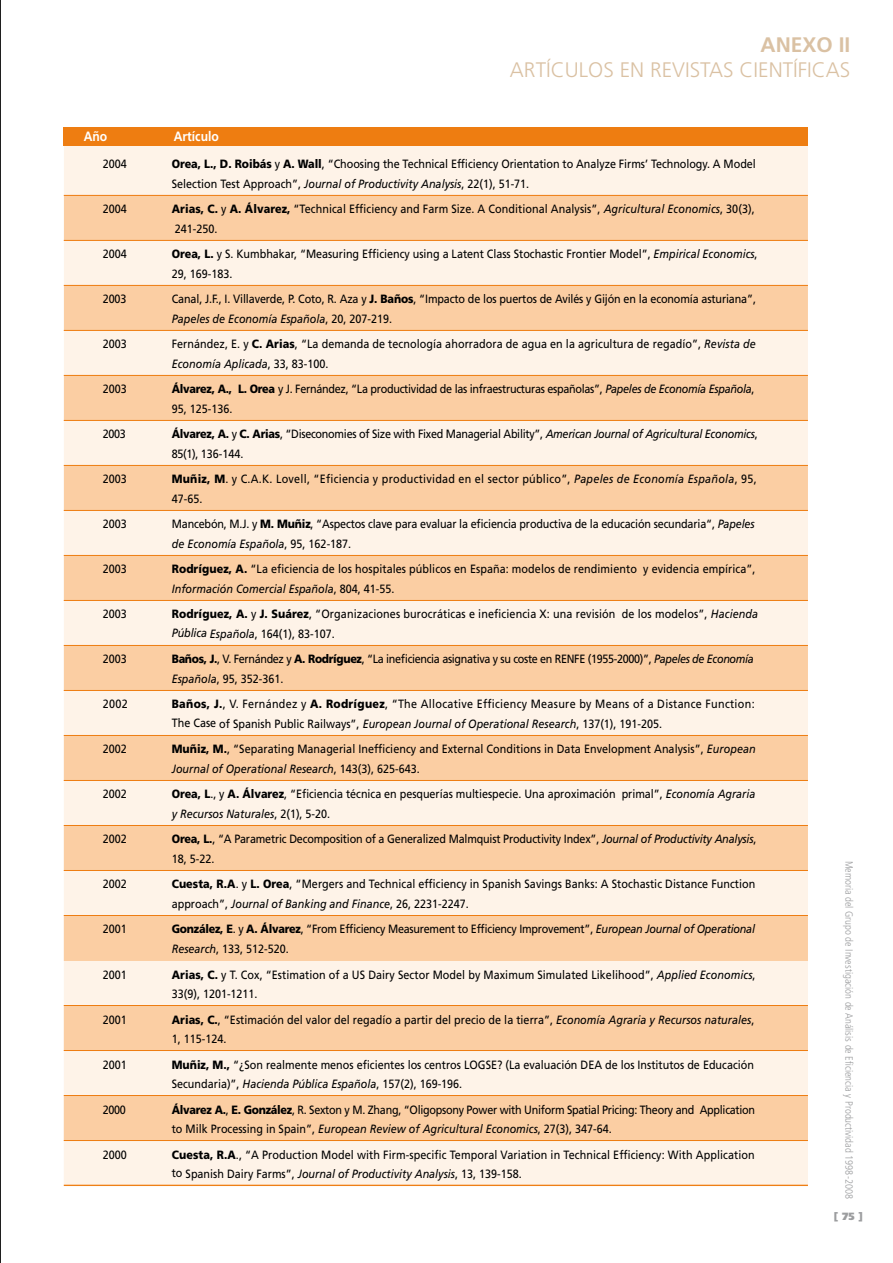
<style>
.page{position:relative;width:893px;height:1263px;background:#fff}
.page>*{position:absolute;margin:0;border:0;box-sizing:border-box;transform-origin:0 0}
.t1{font:300 21px "Frutiger LT Std";color:#dac1a3}
.t2{font:700 21px "Frutiger LT Std";color:#dac1a3}
.t3{font:700 13.5px "Frutiger LT Std";color:#fff;scale:.9 1}
.t4{font:12px/19.5px "Frutiger LT Std";color:#000;scale:.9 1}
.t5{font:12px/19.5px "Frutiger LT Std";letter-spacing:-.025em;color:#000;scale:.9 1}
.t6{font:12px/19.5px "Frutiger LT Std";letter-spacing:.025em;color:#000;scale:.9 1}
.t7{font:12px/19.5px "Frutiger LT Std";letter-spacing:-.03em;color:#000;scale:.9 1}
.t8{font:12px/19.5px "Frutiger LT Std";letter-spacing:-.02em;color:#000;scale:.9 1}
.t9{font:300 condensed 10.5px "Frutiger LT Std";color:#9c9d9f}
.t10{font:900 10.5px "Frutiger LT Std";color:#9c9d9f}
.s1{font-weight:900}
.s2{font-style:italic}
</style>
<div class="page">
<div style="left:64px;top:138px;width:744px;height:1048px;background:#fef3e8"></div>
<div style="left:64px;top:195px;width:744px;height:45px;background:#fbcea3"></div>
<div style="left:64px;top:555px;width:744px;height:45px;background:#fbcea3"></div>
<div style="left:64px;top:915px;width:744px;height:45px;background:#fbcea3"></div>
<div style="left:64px;top:1006px;width:744px;height:45px;background:#fbcea3"></div>
<div style="left:64px;top:1095px;width:744px;height:45px;background:#fbcea3"></div>
<div style="left:64px;top:645px;width:744px;height:45px;background:#fbcea3"></div>
<div style="left:64px;top:735px;width:744px;height:45px;background:#fbcea3"></div>
<div style="left:64px;top:825px;width:744px;height:45px;background:#fbcea3"></div>
<div style="left:64px;top:285px;width:744px;height:45px;background:#fbcea3"></div>
<div style="left:64px;top:375px;width:744px;height:46px;background:#fbcea3"></div>
<div style="left:64px;top:465px;width:744px;height:45px;background:#fbcea3"></div>
<hr style="left:0;top:0;width:1px;height:1263px;background:#000">
<div style="left:64px;top:128px;width:744px;height:18px;background:#ee7d11"></div>
<hr style="left:64px;top:195px;width:744px;height:1px;background:#ee7d11">
<hr style="left:64px;top:240px;width:744px;height:1px;background:#ee7d11">
<hr style="left:64px;top:285px;width:744px;height:1px;background:#ee7d11">
<hr style="left:64px;top:330px;width:744px;height:1px;background:#ee7d11">
<hr style="left:64px;top:375px;width:744px;height:1px;background:#ee7d11">
<hr style="left:64px;top:420px;width:744px;height:1px;background:#ee7d11">
<hr style="left:64px;top:465px;width:744px;height:1px;background:#ee7d11">
<hr style="left:64px;top:510px;width:744px;height:1px;background:#ee7d11">
<hr style="left:64px;top:555px;width:744px;height:1px;background:#ee7d11">
<hr style="left:64px;top:600px;width:744px;height:1px;background:#ee7d11">
<hr style="left:64px;top:645px;width:744px;height:1px;background:#ee7d11">
<hr style="left:64px;top:690px;width:744px;height:1px;background:#ee7d11">
<hr style="left:64px;top:735px;width:744px;height:1px;background:#ee7d11">
<hr style="left:64px;top:780px;width:744px;height:1px;background:#ee7d11">
<hr style="left:64px;top:825px;width:744px;height:1px;background:#ee7d11">
<hr style="left:64px;top:870px;width:744px;height:1px;background:#ee7d11">
<hr style="left:64px;top:915px;width:744px;height:1px;background:#ee7d11">
<hr style="left:64px;top:1005px;width:744px;height:1px;background:#ee7d11">
<hr style="left:64px;top:1050px;width:744px;height:1px;background:#ee7d11">
<hr style="left:64px;top:1095px;width:744px;height:1px;background:#ee7d11">
<hr style="left:64px;top:1140px;width:744px;height:1px;background:#ee7d11">
<hr style="left:64px;top:1185px;width:744px;height:1px;background:#ee7d11">
<p class="t3" style="left:84px;top:129px;width:28px">Año</p>
<p class="t3" style="left:174px;top:129px;width:52px">Artículo</p>
<h1 class="t2" style="left:761px;top:32px;width:91px">ANEXO II</h1>
<h1 class="t1" style="left:510px;top:58px;width:342px">ARTÍCULOS EN REVISTAS CIENTÍFICAS</h1>
<p class="t4" style="left:103px;top:155px;width:28px">2004</p>
<p class="t4" style="left:172px;top:155px;width:650px"><span class="s1">Orea, L., D. Roibás</span> y <span class="s1">A. Wall</span>, “Choosing the Technical Efficiency Orientation to Analyze Firms’ Technology. A Model<br>Selection Test Approach”, <span class="s2">Journal of Productivity Analysis</span>, 22(1), 51-71.</p>
<p class="t4" style="left:103px;top:200px;width:28px">2004</p>
<p class="t4" style="left:172px;top:200px;width:649px"><span class="s1">Arias, C.</span> y <span class="s1">A. Álvarez,</span> “Technical Efficiency and Farm Size. A Conditional Analysis”, <span class="s2">Agricultural Economics</span>, 30(3),<br>241-250.</p>
<p class="t4" style="left:103px;top:245px;width:28px">2004</p>
<p class="t4" style="left:172px;top:245px;width:652px"><span class="s1">Orea, L.</span> y S. Kumbhakar, “Measuring Efficiency using a Latent Class Stochastic Frontier Model”, <span class="s2">Empirical Economics</span>,<br>29, 169-183.</p>
<p class="t4" style="left:103px;top:290px;width:28px">2003</p>
<p class="t4" style="left:172px;top:290px;width:651px">Canal, J.F., I. Villaverde, P. Coto, R. Aza y <span class="s1">J. Baños</span>, “Impacto de los puertos de Avilés y Gijón en la economía asturiana”,<br><span class="s2">Papeles de Economía Española</span>, 20, 207-219.</p>
<p class="t4" style="left:103px;top:335px;width:28px">2003</p>
<p class="t4" style="left:172px;top:335px;width:650px">Fernández, E. y <span class="s1">C. Arias</span>, “La demanda de tecnología ahorradora de agua en la agricultura de regadío”, <span class="s2">Revista de<br>Economía Aplicada</span>, 33, 83-100.</p>
<p class="t4" style="left:103px;top:380px;width:28px">2003</p>
<p class="t5" style="left:172px;top:380px;width:649px"><span class="s1">Álvarez, A., L. Orea</span> y J. Fernández, “La productividad de las infraestructuras españolas”, <span class="s2">Papeles de Economía Española</span>,<br>95, 125-136.</p>
<p class="t4" style="left:103px;top:425px;width:27px">2003</p>
<p class="t5" style="left:172px;top:425px;width:652px"><span class="s1">Álvarez, A.</span> y <span class="s1">C. Arias</span>, “Diseconomies of Size with Fixed Managerial Ability”, <span class="s2">American Journal of Agricultural Economics</span>,<br>85(1), 136-144.</p>
<p class="t4" style="left:103px;top:470px;width:28px">2003</p>
<p class="t6" style="left:172px;top:470px;width:651px"><span class="s1">Muñiz, M</span>. y C.A.K. Lovell, “Eficiencia y productividad en el sector público”, <span class="s2">Papeles de Economía Española</span>, 95,<br>47-65.</p>
<p class="t4" style="left:103px;top:515px;width:28px">2003</p>
<p class="t4" style="left:172px;top:515px;width:649px">Mancebón, M.J. y <span class="s1">M. Muñiz</span>, “Aspectos clave para evaluar la eficiencia productiva de la educación secundaria“, <span class="s2">Papeles de Economía Española</span>, 95, 162-187.</p>
<p class="t4" style="left:103px;top:560px;width:28px">2003</p>
<p class="t4" style="left:172px;top:560px;width:650px"><span class="s1">Rodríguez, A.</span> “La eficiencia de los hospitales públicos en España: modelos de rendimiento y evidencia empírica”,<br><span class="s2">Información Comercial Española</span>, 804, 41-55.</p>
<p class="t4" style="left:103px;top:605px;width:28px">2003</p>
<p class="t4" style="left:172px;top:605px;width:653px"><span class="s1">Rodríguez, A.</span> y <span class="s1">J. Suárez</span>, “Organizaciones burocráticas e ineficiencia X: una revisión de los modelos”, <span class="s2">Hacienda<br>Pública Española</span>, 164(1), 83-107.</p>
<p class="t4" style="left:103px;top:650px;width:28px">2003</p>
<p class="t7" style="left:172px;top:650px;width:648px"><span class="s1">Baños, J.</span>, V. Fernández y <span class="s1">A. Rodríguez</span>, “La ineficiencia asignativa y su coste en RENFE (1955-2000)”, <span class="s2">Papeles de Economía<br>Española</span>, 95, 352-361.</p>
<p class="t4" style="left:103px;top:695px;width:29px">2002</p>
<p class="t6" style="left:172px;top:695px;width:649px"><span class="s1">Baños, J.</span>, V. Fernández y <span class="s1">A. Rodríguez</span>, “The Allocative Efficiency Measure by Means of a Distance Function:<br>The Case of Spanish Public Railways”, <span class="s2">European Journal of Operational Research</span>, 137(1), 191-205.</p>
<p class="t4" style="left:103px;top:740px;width:28px">2002</p>
<p class="t4" style="left:172px;top:740px;width:650px"><span class="s1">Muñiz, M.</span>, “Separating Managerial Inefficiency and External Conditions in Data Envelopment Analysis”, <span class="s2">European<br>Journal of Operational Research</span>, 143(3), 625-643.</p>
<p class="t4" style="left:103px;top:785px;width:28px">2002</p>
<p class="t4" style="left:172px;top:785px;width:650px"><span class="s1">Orea, L</span>., y <span class="s1">A. Álvarez</span>, “Eficiencia técnica en pesquerías multiespecie. Una aproximación primal”, <span class="s2">Economía Agraria y Recursos Naturales</span>, 2(1), 5-20.</p>
<p class="t4" style="left:103px;top:830px;width:28px">2002</p>
<p class="t4" style="left:172px;top:830px;width:651px"><span class="s1">Orea, L.</span>, “A Parametric Decomposition of a Generalized Malmquist Productivity Index”, <span class="s2">Journal of Productivity Analysis</span>,<br>18, 5-22.</p>
<p class="t4" style="left:103px;top:875px;width:28px">2002</p>
<p class="t4" style="left:172px;top:875px;width:650px"><span class="s1">Cuesta, R.A</span>. y <span class="s1">L. Orea</span>, “Mergers and Technical efficiency in Spanish Savings Banks: A Stochastic Distance Function approach”, <span class="s2">Journal of Banking and Finance</span>, 26, 2231-2247.</p>
<p class="t4" style="left:103px;top:920px;width:28px">2001</p>
<p class="t8" style="left:172px;top:920px;width:649px"><span class="s1">González, E</span>. y <span class="s1">A. Álvarez</span>, “From Efficiency Measurement to Efficiency Improvement”, <span class="s2">European Journal of Operational<br>Research</span>, 133, 512-520.</p>
<p class="t4" style="left:103px;top:965px;width:28px">2001</p>
<p class="t4" style="left:172px;top:965px;width:650px"><span class="s1">Arias, C.</span> y T. Cox, “Estimation of a US Dairy Sector Model by Maximum Simulated Likelihood”, <span class="s2">Applied Economics</span>,<br>33(9), 1201-1211.</p>
<p class="t4" style="left:103px;top:1010px;width:28px">2001</p>
<p class="t4" style="left:172px;top:1010px;width:649px"><span class="s1">Arias, C.</span>, “Estimación del valor del regadío a partir del precio de la tierra”, <span class="s2">Economía Agraria y Recursos naturales</span>,<br>1, 115-124.</p>
<p class="t4" style="left:103px;top:1055px;width:28px">2001</p>
<p class="t4" style="left:172px;top:1055px;width:648px"><span class="s1">Muñiz, M.,</span> “¿Son realmente menos eficientes los centros LOGSE? (La evaluación DEA de los Institutos de Educación<br>Secundaria)”, <span class="s2">Hacienda Pública Española</span>, 157(2), 169-196.</p>
<p class="t4" style="left:103px;top:1100px;width:27px">2000</p>
<p class="t5" style="left:172px;top:1100px;width:650px"><span class="s1">Álvarez A.</span>, <span class="s1">E. González</span>, R. Sexton y M. Zhang, “Oligopsony Power with Uniform Spatial Pricing: Theory and Application to Milk Processing in Spain”, <span class="s2">European Review of Agricultural Economics</span>, 27(3), 347-64.</p>
<p class="t4" style="left:103px;top:1145px;width:28px">2000</p>
<p class="t4" style="left:172px;top:1145px;width:649px"><span class="s1">Cuesta, R.A</span>., “A Production Model with Firm-specific Temporal Variation in Technical Efficiency: With Application to Spanish Dairy Farms”, <span class="s2">Journal of Productivity Analysis</span>, 13, 139-158.</p>
<p class="t9" style="left:855px;top:860px;width:340px;rotate:90deg">Memoria del Grupo de Investigación de Análisis de Eficiencia y Productividad 1998-2008</p>
<p class="t10" style="left:834px;top:1210px;width:30px">[ 75 ]</p>
</div>
